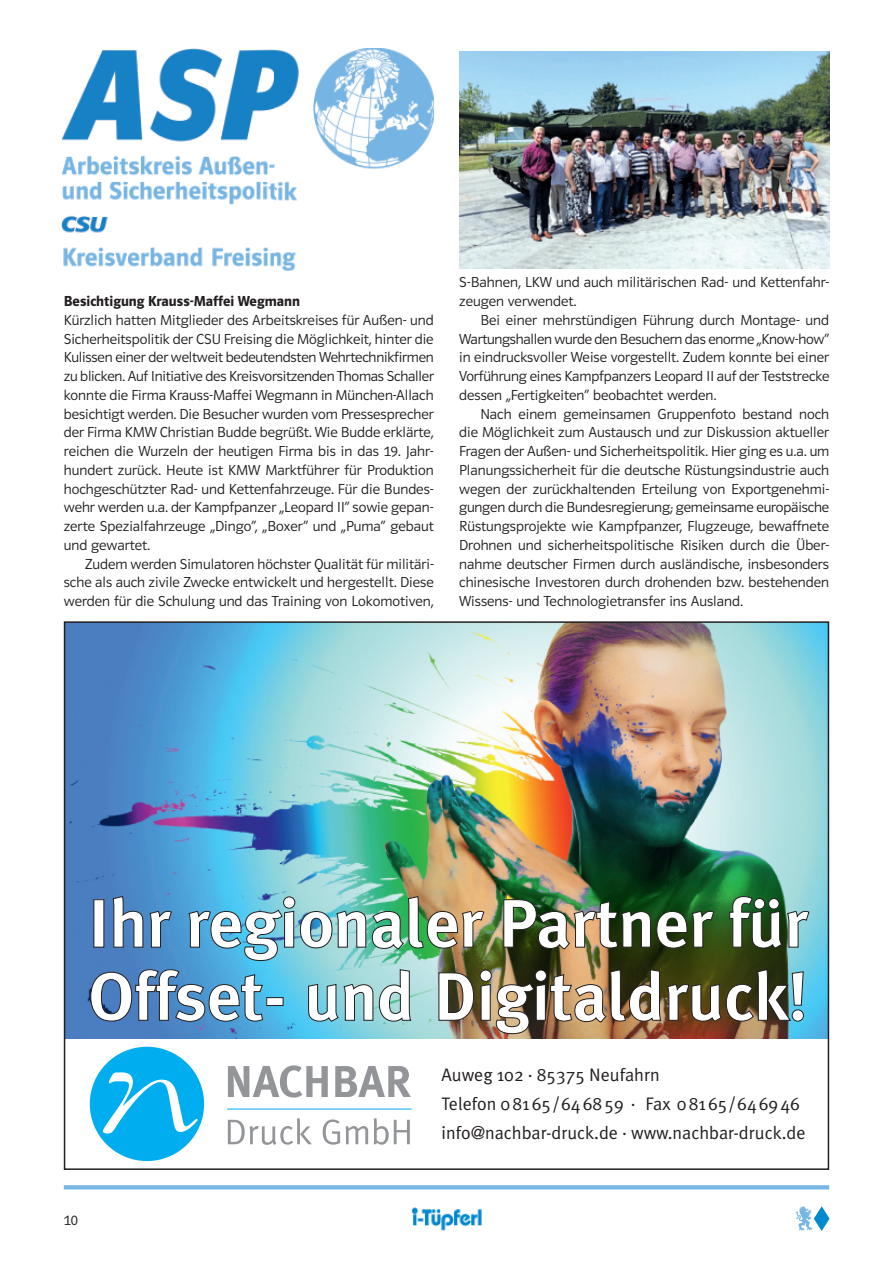
<style>
.page{position:relative;width:893px;height:1263px;background:#fff}
.page>*{position:absolute;margin:0;border:0;box-sizing:border-box;transform-origin:0 0}
.t1{font:700 68.25px/73.2px "Meta Plus";letter-spacing:-.005em;color:#fff}
.t2{font:18.15px/29px "Meta Plus Normal";color:#231f20}
.t3{font:15px/18.8px "Polo 22 Leicht";color:#231f20;text-align:justify}
.t4{font:600 15px "Polo 22";color:#231f20}
</style>
<div class="page">
<svg style="left:64px;top:1185px;width:765px;height:4px;background:#7ebae5"></svg>
<svg style="left:796px;top:1206px;width:33px;height:25px"></svg>
<img style="left:411px;top:1207px;width:71px;height:23px">
<img style="left:62px;top:48px;width:372px;height:223px">
<img style="left:459px;top:51px;width:370px;height:217px">
<img style="left:67px;top:624px;width:759px;height:414px">
<img style="left:90px;top:825px;width:720px;height:209px">
<div style="left:90px;top:1047px;width:114px;height:114px;background:#00aeef;border-radius:50%"></div>
<svg style="left:103px;top:1072px;width:95px;height:61px"></svg>
<svg style="left:228px;top:1065px;width:100px;height:32px"></svg>
<svg style="left:335px;top:1066px;width:76px;height:31px"></svg>
<svg style="left:228px;top:1118px;width:84px;height:27px"></svg>
<svg style="left:323px;top:1118px;width:87px;height:27px"></svg>
<hr style="left:227px;top:1109px;width:185px;height:1px;background:#00aeef">
<p class="t4" style="left:64px;top:293px;width:238px">Besichtigung Krauss-Maffei Wegmann</p>
<p class="t3" style="left:64px;top:310px;width:372px">Kürzlich hatten Mitglieder des Arbeitskreises für Außen- und Sicherheitspolitik der CSU Freising die Möglichkeit, hinter die Kulissen einer der weltweit bedeutendsten Wehrtechnikfirmen zu blicken. Auf Initiative des Kreisvorsitzenden Thomas Schaller konnte die Firma Krauss-Maffei Wegmann in München-Allach besichtigt werden. Die Besucher wurden vom Pressesprecher der Firma KMW Christian Budde begrüßt. Wie Budde erklärte, reichen die Wurzeln der heutigen Firma bis in das 19. Jahr&shy;hundert zurück. Heute ist KMW Marktführer für Produktion hochgeschützter Rad- und Kettenfahrzeuge. Für die Bundes&shy;wehr werden u.a. der Kampfpanzer „Leopard II“ sowie gepan&shy;zerte Spezialfahrzeuge „Dingo“, „Boxer“ und „Puma“ gebaut und gewartet.</p>
<p class="t3" style="left:64px;top:554px;width:372px;text-indent:21px">Zudem werden Simulatoren höchster Qualität für militäri&shy;sche als auch zivile Zwecke entwickelt und hergestellt. Diese werden für die Schulung und das Training von Lokomotiven,</p>
<p class="t3" style="left:459px;top:273px;width:372px">S-Bahnen, LKW und auch militärischen Rad- und Kettenfahr&shy;zeugen verwendet.</p>
<p class="t3" style="left:459px;top:310px;width:372px;text-indent:21px">Bei einer mehrstündigen Führung durch Montage- und Wartungshallen wurde den Besuchern das enorme „Know-how“ in eindrucksvoller Weise vorgestellt. Zudem konnte bei einer Vorführung eines Kampfpanzers Leopard II auf der Teststrecke dessen „Fertigkeiten“ beobachtet werden.</p>
<p class="t3" style="left:459px;top:404px;width:372px;text-indent:21px">Nach einem gemeinsamen Gruppenfoto bestand noch die Möglichkeit zum Austausch und zur Diskussion aktueller Fragen der Außen- und Sicherheitspolitik. Hier ging es u.a. um Planungssicherheit für die deutsche Rüstungsindustrie auch wegen der zurückhaltenden Erteilung von Exportgenehmi&shy;gungen durch die Bundesregierung; gemeinsame europäische Rüstungsprojekte wie Kampfpanzer, Flugzeuge, bewaffnete Drohnen und sicherheitspolitische Risiken durch die Über&shy;nahme deutscher Firmen durch ausländische, insbesonders chinesische Investoren durch drohenden bzw. bestehenden Wissens- und Technologietransfer ins Ausland.</p>
<h1 class="t1" style="left:88px;top:887px;width:722px">Ihr regionaler Partner für<br>Offset- und Digitaldruck!</h1>
<p class="t2" style="left:441px;top:1060px;width:365px">Auweg 102 · 85375 Neufahrn<br>Telefon 08165/646859 · Fax 08165/646946 info@nachbar-druck.de · www.nachbar-druck.de</p>
<p class="t3" style="left:64px;top:1210px;width:16px">10</p>
</div>
